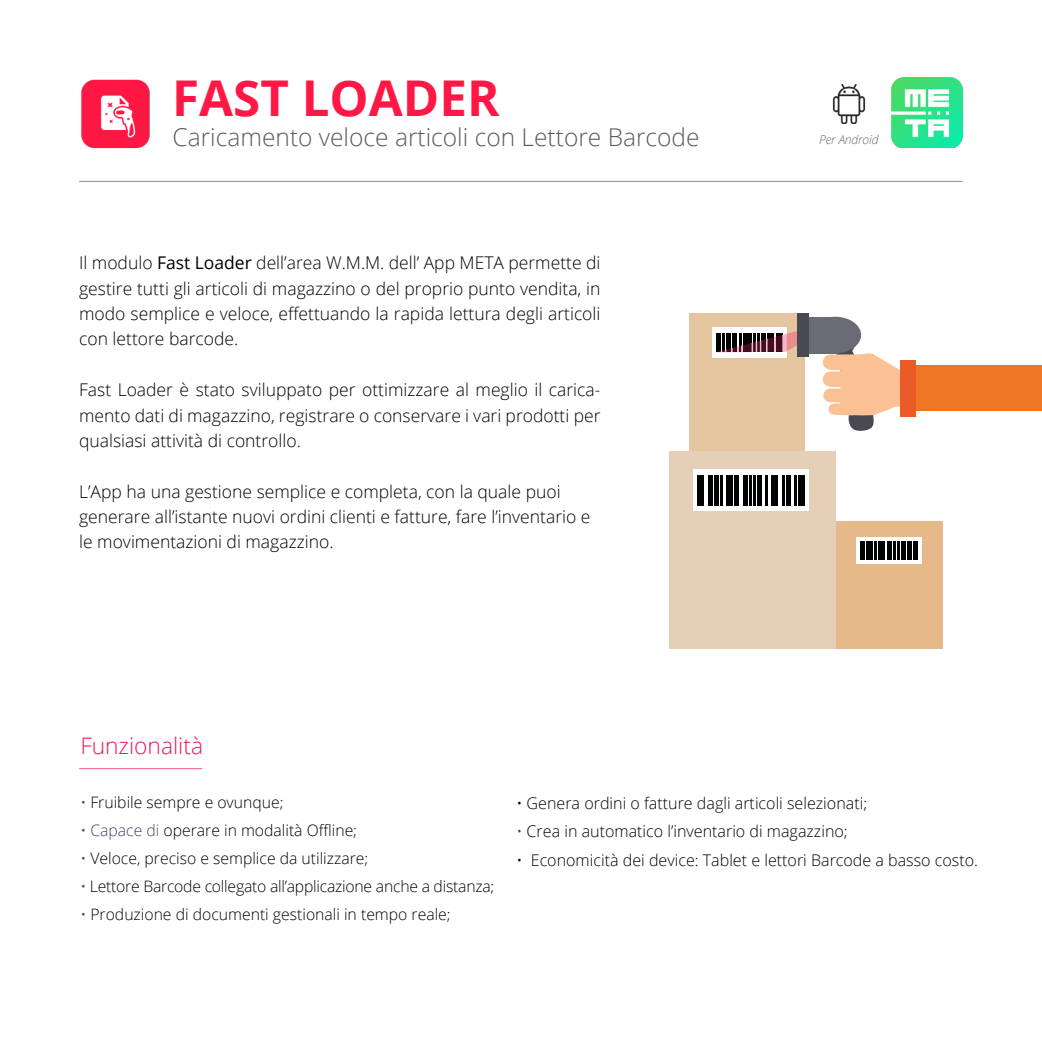
<style>
.page{position:relative;width:1042px;height:1042px;background:#fff}
.page>*{position:absolute;margin:0;border:0;box-sizing:border-box;transform-origin:0 0}
.t1{font:700 49.35px "Open Sans";color:#ff1745}
.t2{font:300 24.5px "Open Sans";color:#585c5f}
.t3{font:300 22.75px "Open Sans";color:#f31455}
.t4{font:300 17.5px/25.4px "Open Sans";color:#000;text-align:justify}
.t5{font:300 16.1px "Open Sans";color:#000}
.t6{font:300 15.75px "Open Sans";color:#000}
.t7{font:italic 300 12.25px "Open Sans";letter-spacing:-.01em;color:#6b6b6b}
.s1{font-weight:400}
.s2{color:#384a66}
</style>
<div class="page">
<hr style="left:79px;top:181px;width:883px;height:1px;background:#8a8d8f">
<hr style="left:79px;top:768px;width:123px;height:1px;background:#f75b88">
<img style="left:81px;top:79px;width:69px;height:70px">
<div style="left:669px;top:451px;width:166px;height:197px;background:#e5cfb7"></div>
<div style="left:835px;top:521px;width:107px;height:127px;background:#e5b989"></div>
<div style="left:689px;top:313px;width:116px;height:138px;background:#e5c4a0"></div>
<div style="left:712px;top:327px;width:74px;height:31px;background:#fff"></div>
<svg style="left:694px;top:469px;width:115px;height:41px;background:#d7d7d7"></svg>
<svg style="left:856px;top:537px;width:66px;height:27px"></svg>
<div style="left:698px;top:475px;width:6px;height:31px;background:#010202"></div>
<div style="left:726px;top:475px;width:7px;height:31px;background:#010202"></div>
<div style="left:772px;top:475px;width:6px;height:31px;background:#010202"></div>
<div style="left:798px;top:475px;width:7px;height:31px;background:#010202"></div>
<hr style="left:708px;top:475px;width:4px;height:31px;background:#010202">
<hr style="left:720px;top:475px;width:2px;height:31px;background:#010202">
<hr style="left:749px;top:475px;width:2px;height:31px;background:#010202">
<hr style="left:753px;top:475px;width:2px;height:31px;background:#010202">
<hr style="left:782px;top:475px;width:2px;height:31px;background:#010202">
<hr style="left:766px;top:475px;width:2px;height:31px;background:#010202">
<hr style="left:794px;top:475px;width:2px;height:31px;background:#010202">
<hr style="left:714px;top:475px;width:4px;height:31px;background:#010202">
<hr style="left:743px;top:475px;width:4px;height:31px;background:#010202">
<hr style="left:757px;top:475px;width:4px;height:31px;background:#010202">
<hr style="left:786px;top:475px;width:4px;height:31px;background:#010202">
<hr style="left:735px;top:475px;width:4px;height:31px;background:#010202">
<hr style="left:860px;top:541px;width:4px;height:19px;background:#010202">
<hr style="left:879px;top:541px;width:4px;height:19px;background:#010202">
<hr style="left:901px;top:541px;width:4px;height:19px;background:#010202">
<hr style="left:914px;top:541px;width:4px;height:19px;background:#010202">
<hr style="left:866px;top:541px;width:4px;height:19px;background:#010202">
<hr style="left:874px;top:541px;width:3px;height:19px;background:#010202">
<svg style="left:870px;top:541px;width:2px;height:19px"></svg>
<svg style="left:907px;top:541px;width:4px;height:19px"></svg>
<svg style="left:883px;top:541px;width:16px;height:19px"></svg>
<svg style="left:716px;top:327px;width:82px;height:25px"></svg>
<svg style="left:822px;top:341px;width:86px;height:90px"></svg>
<div style="left:802px;top:317px;width:36px;height:37px;background:#6b6b76"></div>
<div style="left:809px;top:317px;width:52px;height:36px;background:#6b6b76;border-radius:50%"></div>
<div style="left:798px;top:313px;width:11px;height:43px;background:#494951"></div>
<div style="left:913px;top:365px;width:129px;height:46px;background:#ee7726"></div>
<div style="left:900px;top:360px;width:16px;height:56px;background:#eb5b28"></div>
<img style="left:891px;top:77px;width:71px;height:71px">
<img style="left:832px;top:85px;width:34px;height:38px">
<h1 class="t1" style="left:172px;top:63px;width:329px">FAST LOADER</h1>
<h2 class="t2" style="left:173px;top:120px;width:528px">Caricamento veloce articoli con Lettore Barcode</h2>
<p class="t4" style="left:79px;top:250px;width:523px">Il modulo <span class="s1">Fast Loader</span> dell’area W.M.M. dell’ App META permette di gestire tutti gli articoli di magazzino o del proprio punto vendita, in modo semplice e veloce, effettuando la rapida lettura degli articoli con lettore barcode.</p>
<p class="t4" style="left:79px;top:377px;width:523px">Fast Loader è stato sviluppato per ottimizzare al meglio il carica&shy;mento dati di magazzino, registrare o conservare i vari prodotti per qualsiasi attività di controllo.</p>
<p class="t4" style="left:79px;top:478px;width:513px;text-align:left">L’App ha una gestione semplice e completa, con la quale puoi generare all’istante nuovi ordini clienti e fatture, fare l’inventario e le movimentazioni di magazzino.</p>
<h3 class="t3" style="left:80px;top:730px;width:124px">Funzionalità</h3>
<p class="t7" style="left:819px;top:131px;width:61px">Per Android</p>
<p class="t6" style="left:80px;top:791px;width:205px"><span class="s2">•</span> Fruibile sempre e ovunque;</p>
<p class="t6" style="left:80px;top:819px;width:278px"><span class="s2">• Capace di</span> operare in modalità Offline;</p>
<p class="t6" style="left:80px;top:847px;width:289px"><span class="s2">•</span> Veloce, preciso e semplice da utilizzare;</p>
<p class="t6" style="left:80px;top:875px;width:415px"><span class="s2">•</span> Lettore Barcode collegato all’applicazione anche a distanza;</p>
<p class="t6" style="left:80px;top:903px;width:372px"><span class="s2">•</span> Produzione di documenti gestionali in tempo reale;</p>
<p class="t5" style="left:516px;top:792px;width:352px">• Genera ordini o fatture dagli articoli selezionati;</p>
<p class="t5" style="left:516px;top:820px;width:333px"><span class="s2">•</span> Crea in automatico l’inventario di magazzino;</p>
<p class="t5" style="left:516px;top:849px;width:463px">• Economicità dei device: Tablet e lettori Barcode a basso costo.</p>
</div>
